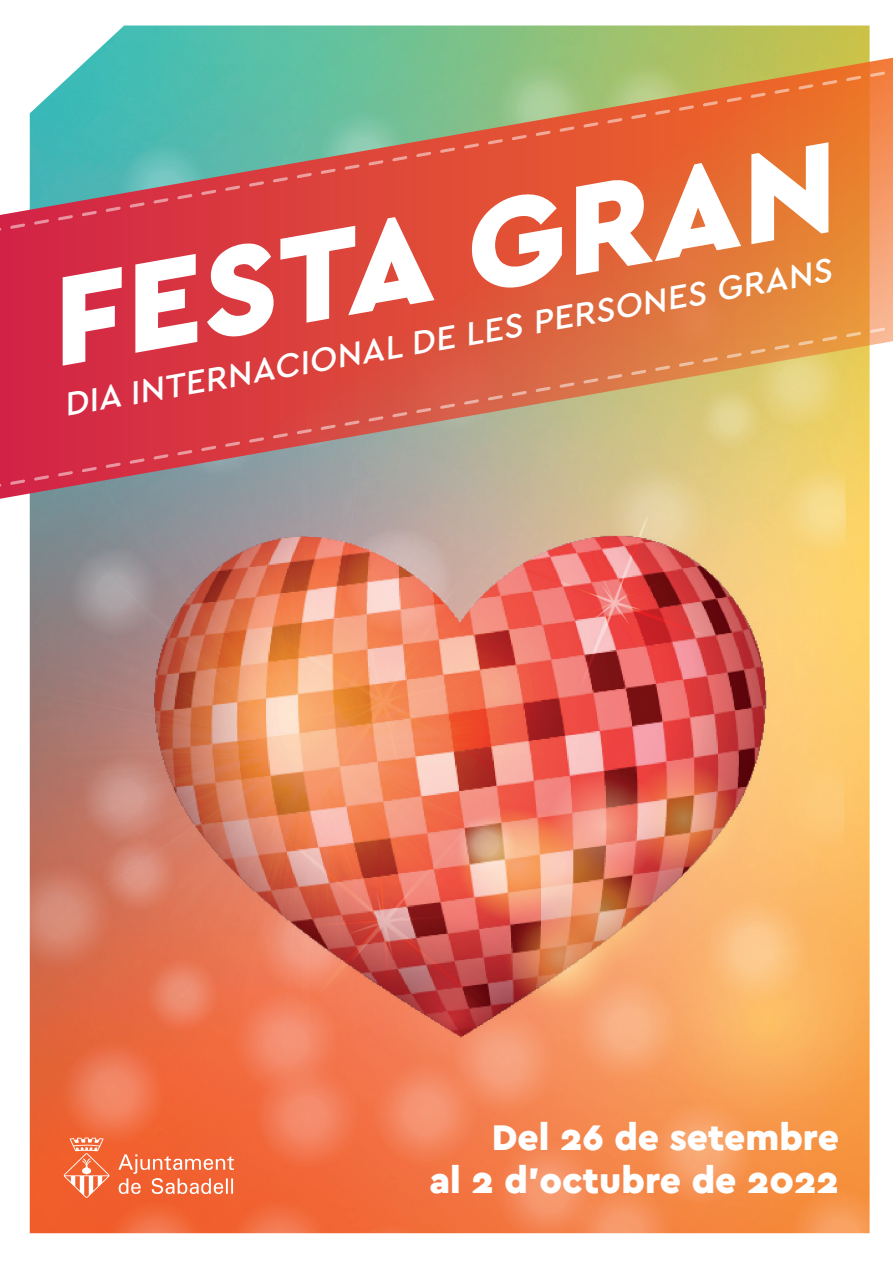
<style>
.page{position:relative;width:893px;height:1263px;background:#fff}
.page>*{position:absolute;margin:0;border:0;box-sizing:border-box;transform-origin:0 0}
.t1{font:italic 900 131.7px "Cera PRO";color:#fff}
.t2{font:900 37.5px/43.5px "Cera PRO";color:#fff;text-align:right}
.t3{font:italic 500 34.5px "Cera PRO";color:#fff}
</style>
<div class="page">
<img style="left:30px;top:26px;width:840px;height:1207px">
<svg style="left:0;top:54px;width:893px;height:448px"></svg>
<svg style="left:0;top:61px;width:893px;height:174px"></svg>
<svg style="left:0;top:317px;width:893px;height:174px"></svg>
<svg style="left:64px;top:1137px;width:46px;height:61px"></svg>
<svg style="left:118px;top:1154px;width:116px;height:40px"></svg>
<h1 class="t1" style="left:31px;top:237px;width:797px;rotate:-10deg">FESTA GRAN</h1>
<p class="t3" style="left:60px;top:382px;width:781px;rotate:-10deg">DIA INTERNACIONAL DE LES PERSONES GRANS</p>
<p class="t2" style="left:429px;top:1114px;width:411px">Del 26 de setembre<br>al 2 d’octubre de 2022</p>
</div>
